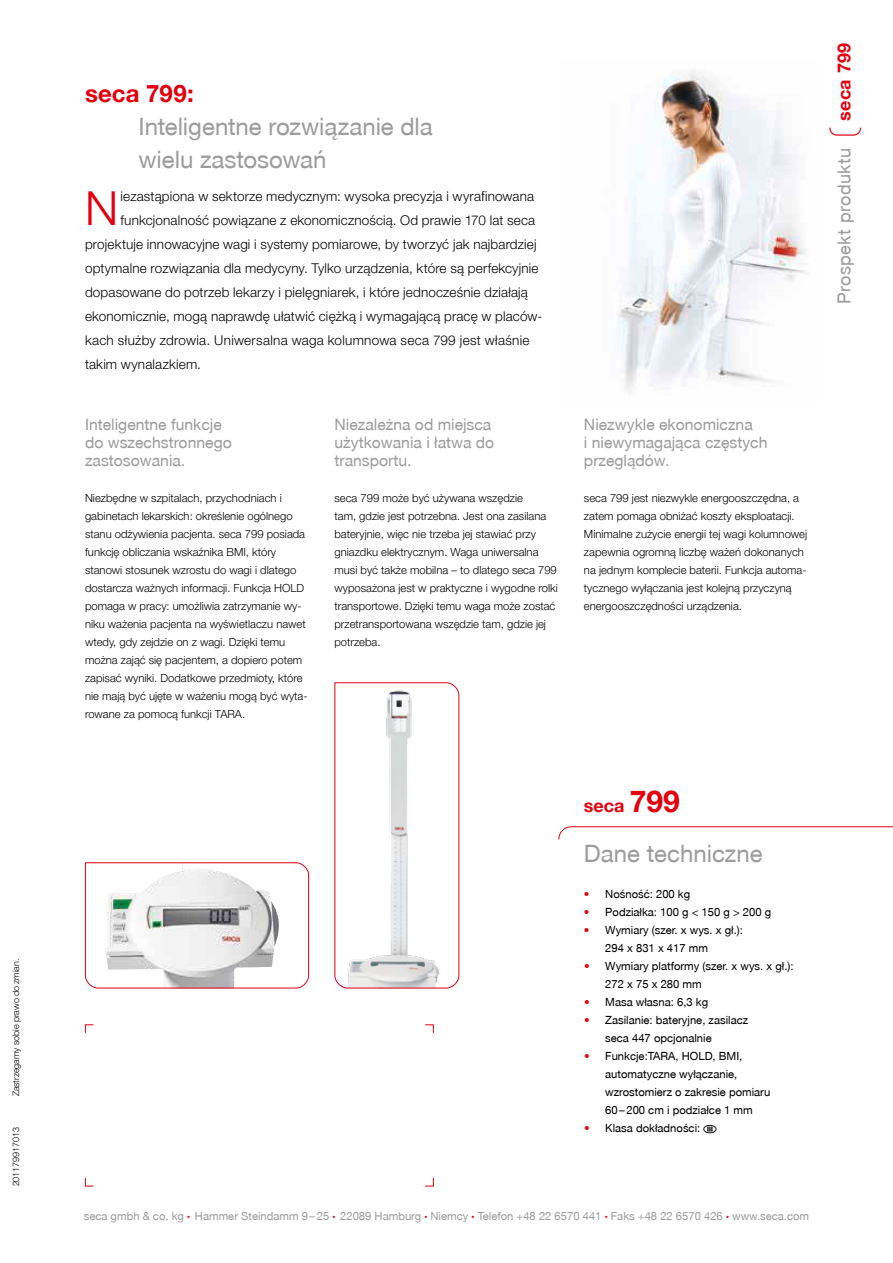
<style>
.page{position:relative;width:893px;height:1263px;background:#fff}
.page>*{position:absolute;margin:0;border:0;box-sizing:border-box;transform-origin:0 0}
.t1{font:300 47.1px "secaglobal";color:#e2000f}
.t2{font:24px/33px "secaglobal";color:#9c9c9c}
.t3{font:700 24px "secaglobal";letter-spacing:.005em;color:#e2000f}
.t4{font:18px "secaglobal";letter-spacing:.025em;color:#9c9c9c}
.t5{font:700 18px "secaglobal";letter-spacing:.025em;color:#e2000f}
.t6{font:15.75px/18px "secaglobal";color:#9c9c9c}
.t7{font:300 13.5px "secaglobal";letter-spacing:.01em;color:#000}
.t8{font:300 11.25px/18px "secaglobal";color:#000}
.t9{font:11.25px/18px "secaglobal";color:#000}
.t10{font:11.25px "secaglobal";color:#9c9c9c}
.t11{font:300 9px "secaglobal";letter-spacing:-.01em;color:#000}
.s1{font-size:30px}
.s2{color:#e2000f}
.s3{font-size:6px;color:#e2000f}
</style>
<div class="page">
<img style="left:616px;top:71px;width:190px;height:319px">
<svg style="left:85px;top:1024px;width:9px;height:9px"></svg>
<svg style="left:85px;top:1177px;width:9px;height:10px"></svg>
<svg style="left:425px;top:1177px;width:9px;height:10px"></svg>
<svg style="left:425px;top:1024px;width:9px;height:9px"></svg>
<svg style="left:558px;top:826px;width:335px;height:14px"></svg>
<svg style="left:85px;top:862px;width:224px;height:127px"></svg>
<svg style="left:334px;top:682px;width:126px;height:307px"></svg>
<p class="t11" style="left:11px;top:1096px;width:139px;rotate:-90deg">Zastrzegamy sobie prawo do zmian.</p>
<p class="t11" style="left:11px;top:1186px;width:61px;rotate:-90deg">201179917013</p>
<h2 class="t3" style="left:85px;top:80px;width:110px">seca 799:</h2>
<h2 class="t2" style="left:139px;top:110px;width:296px">Inteligentne rozwiązanie dla wielu zastosowań</h2>
<h1 class="t1" style="left:85px;top:181px;width:35px">N</h1>
<p class="t7" style="left:121px;top:188px;width:415px">iezastąpiona w sektorze medycznym: wysoka precyzja i wyrafinowana</p>
<p class="t7" style="left:121px;top:212px;width:416px">funkcjonalność powiązane z ekonomicznością. Od prawie 170 lat seca</p>
<p class="t7" style="left:85px;top:236px;width:453px">projektuje innowacyjne wagi i systemy pomiarowe, by tworzyć jak najbardziej</p>
<p class="t7" style="left:85px;top:260px;width:455px">optymalne rozwiązania dla medycyny. Tylko urządzenia, które są perfekcyjnie</p>
<p class="t7" style="left:85px;top:284px;width:444px">dopasowane do potrzeb lekarzy i pielęgniarek, i które jednocześnie działają</p>
<p class="t7" style="left:85px;top:308px;width:459px">ekonomicznie, mogą naprawdę ułatwić ciężką i wymagającą pracę w placów-</p>
<p class="t7" style="left:85px;top:332px;width:446px">kach służby zdrowia. Uniwersalna waga kolumnowa seca 799 jest właśnie</p>
<p class="t7" style="left:85px;top:356px;width:117px">takim wynalazkiem.</p>
<h3 class="t6" style="left:85px;top:416px;width:148px">Inteligentne funkcje do wszechstronnego zastosowania.</h3>
<p class="t8" style="left:85px;top:489px;width:224px">Niezbędne w szpitalach, przychodniach i gabinetach lekarskich: określenie ogólnego stanu odżywienia pacjenta. seca 799 posiada funkcję obliczania wskaźnika BMI, który stanowi stosunek wzrostu do wagi i dlatego dostarcza ważnych informacji. Funkcja HOLD pomaga w pracy: umożliwia zatrzymanie wy&shy;niku ważenia pacjenta na wyświetlaczu nawet wtedy, gdy zejdzie on z wagi. Dzięki temu można zająć się pacjentem, a dopiero potem zapisać wyniki. Dodatkowe przedmioty, które nie mają być ujęte w ważeniu mogą być wyta&shy;rowane za pomocą funkcji TARA.</p>
<h3 class="t6" style="left:334px;top:416px;width:161px">Niezależna od miejsca użytkowania i łatwa do transportu.</h3>
<p class="t8" style="left:334px;top:489px;width:225px">seca 799 może być używana wszędzie<br>tam, gdzie jest potrzebna. Jest ona zasilana bateryjnie, więc nie trzeba jej stawiać przy gniazdku elektrycznym. Waga uniwersalna musi być także mobilna – to dlatego seca 799 wyposażona jest w praktyczne i wygodne rolki transportowe. Dzięki temu waga może zostać przetransportowana wszędzie tam, gdzie jej potrzeba.</p>
<h3 class="t6" style="left:584px;top:416px;width:185px">Niezwykle ekonomiczna<br>i niewymagająca częstych przeglądów.</h3>
<p class="t8" style="left:584px;top:489px;width:225px">seca 799 jest niezwykle energooszczędna, a zatem pomaga obniżać koszty eksploatacji.<br>Minimalne zużycie energii tej wagi kolumnowej zapewnia ogromną liczbę ważeń dokonanych na jednym komplecie baterii. Funkcja automa&shy;tycznego wyłączania jest kolejną przyczyną energooszczędności urządzenia.</p>
<h3 class="t5" style="left:584px;top:795px;width:97px">seca <span class="s1">799</span></h3>
<h2 class="t2" style="left:584px;top:838px;width:180px">Dane techniczne</h2>
<p class="t9" style="left:584px;top:885px;width:108px"><span class="s2">•</span> Nośność: 200 kg</p>
<p class="t9" style="left:584px;top:903px;width:189px"><span class="s2">•</span> Podziałka: 100 g &lt; 150 g &gt; 200 g</p>
<p class="t9" style="left:605px;top:921px;width:139px;text-indent:-21px"><span class="s2">•</span> Wymiary (szer. x wys. x gł.):<br>294 x 831 x 417 mm</p>
<p class="t9" style="left:605px;top:957px;width:190px;text-indent:-21px"><span class="s2">•</span> Wymiary platformy (szer. x wys. x gł.):<br>272 x 75 x 280 mm</p>
<p class="t9" style="left:584px;top:993px;width:126px"><span class="s2">•</span> Masa własna: 6,3 kg</p>
<p class="t9" style="left:605px;top:1011px;width:144px;text-indent:-21px"><span class="s2">•</span> Zasilanie: bateryjne, zasilacz seca 447 opcjonalnie</p>
<p class="t9" style="left:605px;top:1047px;width:166px;text-indent:-21px"><span class="s2">•</span> Funkcje:TARA, HOLD, BMI, automatyczne wyłączanie, wzrostomierz o zakresie pomiaru<br>60 – 200 cm i podziałce 1 mm</p>
<p class="t9" style="left:584px;top:1119px;width:118px"><span class="s2">•</span> Klasa dokładności:</p>
<h3 class="t5" style="left:834px;top:121px;width:80px;rotate:-90deg">seca 799</h3>
<h3 class="t4" style="left:834px;top:304px;width:158px;rotate:-90deg">Prospekt produktu</h3>
<p class="t10" style="left:84px;top:1210px;width:727px">seca gmbh &amp; co. kg <span class="s3">•</span> Hammer Steindamm 9 – 25 <span class="s3">•</span> 22089 Hamburg <span class="s3">•</span> Niemcy <span class="s3">•</span> Telefon +48 22 6570 441 <span class="s3">•</span> Faks +48 22 6570 426 <span class="s3">•</span> www.seca.com</p>
</div>
